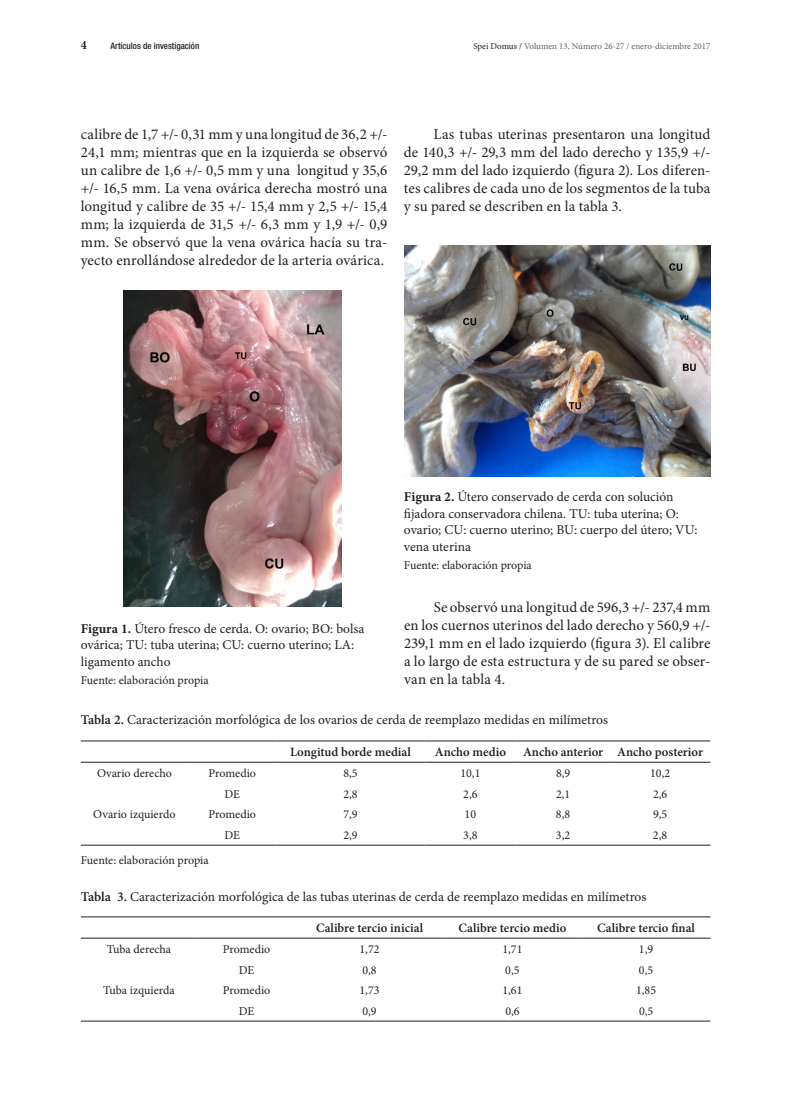
<style>
.page{position:relative;width:808px;height:1106px;background:#fff}
.page>*{position:absolute;margin:0;border:0;box-sizing:border-box;transform-origin:0 0}
.t1{font:15px/18px "Minion Pro";letter-spacing:.005em;color:#231f20;text-align:justify}
.t2{font:13.5px/16.5px "Minion Pro";color:#231f20}
.t3{font:600 12.75px "Minion Pro";color:#231f20}
.t4{font:700 12.75px "Minion Pro";color:#231f20;scale:.94 1}
.t5{font:12px "Minion Pro";color:#231f20}
.t6{font:9px "Minion Pro";color:#636366}
.t7{font:500 condensed 9px "Helvetica Neue LT Std";color:#231f20}
.s1{color:#231f20}
.s2{font-weight:700}
.s3{font-weight:600}
</style>
<div class="page">
<hr style="left:81px;top:740px;width:107px;height:1px;background:#231f20">
<hr style="left:188px;top:740px;width:88px;height:1px;background:#231f20">
<hr style="left:276px;top:740px;width:148px;height:1px;background:#231f20">
<hr style="left:424px;top:740px;width:92px;height:1px;background:#231f20">
<hr style="left:516px;top:740px;width:94px;height:1px;background:#231f20">
<hr style="left:610px;top:740px;width:100px;height:1px;background:#231f20">
<hr style="left:81px;top:762px;width:107px;height:1px;background:#231f20">
<hr style="left:188px;top:762px;width:88px;height:1px;background:#231f20">
<hr style="left:276px;top:762px;width:148px;height:1px;background:#231f20">
<hr style="left:424px;top:762px;width:92px;height:1px;background:#231f20">
<hr style="left:516px;top:762px;width:94px;height:1px;background:#231f20">
<hr style="left:610px;top:762px;width:100px;height:1px;background:#231f20">
<hr style="left:81px;top:844px;width:107px;height:1px;background:#231f20">
<hr style="left:188px;top:844px;width:88px;height:1px;background:#231f20">
<hr style="left:276px;top:844px;width:148px;height:1px;background:#231f20">
<hr style="left:424px;top:844px;width:92px;height:1px;background:#231f20">
<hr style="left:516px;top:844px;width:94px;height:1px;background:#231f20">
<hr style="left:610px;top:844px;width:100px;height:1px;background:#231f20">
<hr style="left:81px;top:1020px;width:116px;height:1px;background:#231f20">
<hr style="left:197px;top:1020px;width:99px;height:1px;background:#231f20">
<hr style="left:296px;top:1020px;width:147px;height:1px;background:#231f20">
<hr style="left:443px;top:1020px;width:139px;height:1px;background:#231f20">
<hr style="left:582px;top:1020px;width:128px;height:1px;background:#231f20">
<hr style="left:81px;top:916px;width:116px;height:1px;background:#231f20">
<hr style="left:197px;top:916px;width:99px;height:1px;background:#231f20">
<hr style="left:296px;top:916px;width:147px;height:1px;background:#231f20">
<hr style="left:443px;top:916px;width:139px;height:1px;background:#231f20">
<hr style="left:582px;top:916px;width:128px;height:1px;background:#231f20">
<hr style="left:81px;top:937px;width:116px;height:1px;background:#231f20">
<hr style="left:197px;top:937px;width:99px;height:1px;background:#231f20">
<hr style="left:296px;top:937px;width:147px;height:1px;background:#231f20">
<hr style="left:443px;top:937px;width:139px;height:1px;background:#231f20">
<hr style="left:582px;top:937px;width:128px;height:1px;background:#231f20">
<img style="left:123px;top:290px;width:218px;height:317px">
<img style="left:404px;top:246px;width:306px;height:230px">
<p class="t4" style="left:81px;top:36px;width:8px">4</p>
<p class="t7" style="left:111px;top:41px;width:90px">Artículos de investigación</p>
<p class="t6" style="left:473px;top:40px;width:239px"><span class="s1">Spei Domus /</span> Volumen 13, Número 26-27 / enero-diciembre 2017</p>
<p class="t1" style="left:81px;top:125px;width:308px">calibre de 1,7 +/- 0,31 mm y una longitud de 36,2 +/- 24,1 mm; mientras que en la izquierda se observó un calibre de 1,6 +/- 0,5 mm y una longitud y 35,6 +/- 16,5 mm. La vena ovárica derecha mostró una longitud y calibre de 35 +/- 15,4 mm y 2,5 +/- 15,4 mm; la izquierda de 31,5 +/- 6,3 mm y 1,9 +/- 0,9 mm. Se observó que la vena ovárica hacía su tra&shy;yecto enrollándose alrededor de la arteria ovárica.</p>
<p class="t1" style="left:404px;top:125px;width:308px;text-indent:30px">Las tubas uterinas presentaron una longitud de 140,3 +/- 29,3 mm del lado derecho y 135,9 +/- 29,2 mm del lado izquierdo (figura 2). Los diferen&shy;tes calibres de cada uno de los segmentos de la tuba y su pared se describen en la tabla 3.</p>
<p class="t2" style="left:81px;top:620px;width:285px"><span class="s2">Figura 1.</span> Útero fresco de cerda. O: ovario; BO: bolsa ovárica; TU: tuba uterina; CU: cuerno uterino; LA: ligamento ancho</p>
<p class="t5" style="left:81px;top:672px;width:129px">Fuente: elaboración propia</p>
<p class="t2" style="left:404px;top:489px;width:295px"><span class="s2">Figura 2.</span> Útero conservado de cerda con solución fijadora conservadora chilena. TU: tuba uterina; O: ovario; CU: cuerno uterino; BU: cuerpo del útero; VU: vena uterina</p>
<p class="t5" style="left:404px;top:557px;width:129px">Fuente: elaboración propia</p>
<p class="t1" style="left:404px;top:598px;width:308px;text-indent:30px">Se observó una longitud de 596,3 +/- 237,4 mm en los cuernos uterinos del lado derecho y 560,9 +/- 239,1 mm en el lado izquierdo (figura 3). El calibre a lo largo de esta estructura y de su pared se obser&shy;van en la tabla 4.</p>
<p class="t2" style="left:81px;top:711px;width:529px"><span class="s3">Tabla 2.</span> Caracterización morfológica de los ovarios de cerda de reemplazo medidas en milímetros</p>
<p class="t3" style="left:290px;top:743px;width:122px">Longitud borde medial</p>
<p class="t3" style="left:435px;top:743px;width:73px">Ancho medio</p>
<p class="t3" style="left:523px;top:743px;width:181px">Ancho anterior Ancho posterior</p>
<p class="t5" style="left:97px;top:765px;width:76px">Ovario derecho</p>
<p class="t5" style="left:208px;top:765px;width:49px">Promedio</p>
<p class="t5" style="left:343px;top:765px;width:16px">8,5</p>
<p class="t5" style="left:460px;top:765px;width:22px">10,1</p>
<p class="t5" style="left:556px;top:765px;width:16px">8,9</p>
<p class="t5" style="left:650px;top:765px;width:22px">10,2</p>
<p class="t5" style="left:224px;top:785px;width:17px">DE</p>
<p class="t5" style="left:343px;top:785px;width:16px">2,8</p>
<p class="t5" style="left:463px;top:785px;width:16px">2,6</p>
<p class="t5" style="left:556px;top:785px;width:16px">2,1</p>
<p class="t5" style="left:653px;top:785px;width:16px">2,6</p>
<p class="t5" style="left:93px;top:806px;width:84px">Ovario izquierdo</p>
<p class="t5" style="left:208px;top:806px;width:49px">Promedio</p>
<p class="t5" style="left:343px;top:806px;width:16px">7,9</p>
<p class="t5" style="left:465px;top:806px;width:13px">10</p>
<p class="t5" style="left:556px;top:806px;width:16px">8,8</p>
<p class="t5" style="left:653px;top:806px;width:16px">9,5</p>
<p class="t5" style="left:224px;top:827px;width:17px">DE</p>
<p class="t5" style="left:343px;top:827px;width:16px">2,9</p>
<p class="t5" style="left:463px;top:827px;width:16px">3,8</p>
<p class="t5" style="left:556px;top:827px;width:16px">3,2</p>
<p class="t5" style="left:653px;top:827px;width:16px">2,8</p>
<p class="t5" style="left:81px;top:852px;width:129px">Fuente: elaboración propia</p>
<p class="t2" style="left:81px;top:888px;width:567px"><span class="s3">Tabla 3.</span> Caracterización morfológica de las tubas uterinas de cerda de reemplazo medidas en milímetros</p>
<p class="t3" style="left:316px;top:919px;width:109px">Calibre tercio inicial</p>
<p class="t3" style="left:458px;top:919px;width:109px">Calibre tercio medio</p>
<p class="t3" style="left:597px;top:919px;width:99px">Calibre tercio final</p>
<p class="t5" style="left:107px;top:941px;width:66px">Tuba derecha</p>
<p class="t5" style="left:223px;top:941px;width:49px">Promedio</p>
<p class="t5" style="left:359px;top:941px;width:22px">1,72</p>
<p class="t5" style="left:502px;top:941px;width:22px">1,71</p>
<p class="t5" style="left:639px;top:941px;width:16px">1,9</p>
<p class="t5" style="left:239px;top:961px;width:17px">DE</p>
<p class="t5" style="left:362px;top:961px;width:16px">0,8</p>
<p class="t5" style="left:505px;top:961px;width:16px">0,5</p>
<p class="t5" style="left:639px;top:961px;width:16px">0,5</p>
<p class="t5" style="left:103px;top:982px;width:73px">Tuba izquierda</p>
<p class="t5" style="left:223px;top:982px;width:49px">Promedio</p>
<p class="t5" style="left:360px;top:982px;width:22px">1,73</p>
<p class="t5" style="left:502px;top:982px;width:22px">1,61</p>
<p class="t5" style="left:636px;top:982px;width:22px">1,85</p>
<p class="t5" style="left:239px;top:1003px;width:17px">DE</p>
<p class="t5" style="left:362px;top:1003px;width:16px">0,9</p>
<p class="t5" style="left:505px;top:1003px;width:16px">0,6</p>
<p class="t5" style="left:639px;top:1003px;width:16px">0,5</p>
</div>
